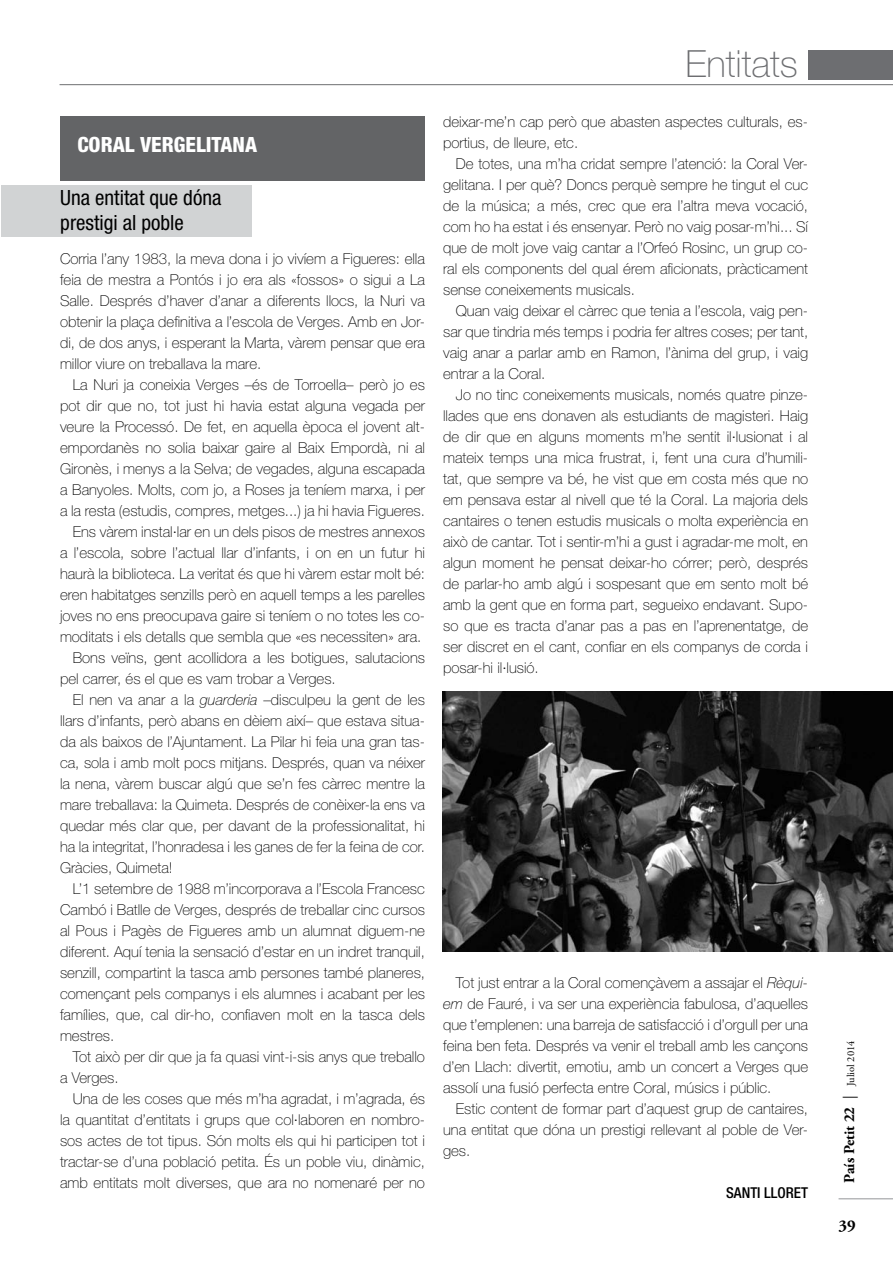
<style>
.page{position:relative;width:893px;height:1263px;background:#fff}
.page>*{position:absolute;margin:0;border:0;box-sizing:border-box;transform-origin:0 0}
.t1{font:100 37.5px "Helvetica Neue LT Std";color:#6d6e71}
.t2{font:condensed 21px/25.2px "Helvetica Neue LT Std";color:#000}
.t3{font:800 condensed 21px "Helvetica Neue LT Std";color:#fff}
.t4{font:700 16.5px "Adobe Garamond Pro";color:#000}
.t5{font:100 15px/21px "Helvetica Neue LT Std";color:#000;text-align:justify}
.t6{font:700 15px "Adobe Garamond Pro";color:#000}
.t7{font:500 condensed 15px "Helvetica Neue LT Std";color:#000}
.s1{font-style:italic}
.s2{font-weight:400}
.s3{font-weight:400;font-size:10.5px}
</style>
<div class="page">
<div style="left:808px;top:50px;width:85px;height:30px;background:#6d6e71"></div>
<hr style="left:60px;top:84px;width:833px;height:1px;background:#6d6e71">
<hr style="left:838px;top:1198px;width:55px;height:1px;background:#939598">
<div style="left:60px;top:116px;width:365px;height:64px;background:#636466"></div>
<div style="left:1px;top:185px;width:250px;height:52px;background:#d1d3d4"></div>
<img style="left:443px;top:691px;width:450px;height:260px">
<h2 class="t3" style="left:77px;top:132px;width:181px">CORAL VERGELITANA</h2>
<h2 class="t2" style="left:60px;top:185px;width:163px">Una entitat que dóna prestigi al poble</h2>
<p class="t5" style="left:60px;top:248px;width:367px">Corria l’any 1983, la meva dona i jo vivíem a Figueres: ella feia de mestra a Pontós i jo era als «fossos» o sigui a La Salle. Després d’haver d’anar a diferents llocs, la Nuri va obtenir la plaça definitiva a l’escola de Verges. Amb en Jor&shy;di, de dos anys, i esperant la Marta, vàrem pensar que era millor viure on treballava la mare.</p>
<p class="t5" style="left:73px;top:374px;width:354px">La Nuri ja coneixia Verges –és de Torroella– però jo es</p>
<p class="t5" style="left:60px;top:395px;width:366px">pot dir que no, tot just hi havia estat alguna vegada per</p>
<p class="t5" style="left:60px;top:416px;width:366px">veure la Processó. De fet, en aquella època el jovent alt-</p>
<p class="t5" style="left:60px;top:437px;width:366px">empordanès no solia baixar gaire al Baix Empordà, ni al</p>
<p class="t5" style="left:60px;top:458px;width:366px">Gironès, i menys a la Selva; de vegades, alguna escapada</p>
<p class="t5" style="left:60px;top:479px;width:366px">a Banyoles. Molts, com jo, a Roses ja teníem marxa, i per</p>
<p class="t5" style="left:60px;top:500px;width:367px">a la resta (estudis, compres, metges...) ja hi havia Figueres.</p>
<p class="t5" style="left:73px;top:521px;width:354px">Ens vàrem instal·lar en un dels pisos de mestres annexos</p>
<p class="t5" style="left:60px;top:542px;width:366px">a l’escola, sobre l’actual llar d’infants, i on en un futur hi</p>
<p class="t5" style="left:60px;top:563px;width:367px">haurà la biblioteca. La veritat és que hi vàrem estar molt bé:</p>
<p class="t5" style="left:60px;top:584px;width:366px">eren habitatges senzills però en aquell temps a les parelles</p>
<p class="t5" style="left:60px;top:605px;width:366px">joves no ens preocupava gaire si teníem o no totes les co-</p>
<p class="t5" style="left:60px;top:626px;width:363px">moditats i els detalls que sembla que «es necessiten» ara.</p>
<p class="t5" style="left:73px;top:647px;width:354px">Bons veïns, gent acollidora a les botigues, salutacions</p>
<p class="t5" style="left:60px;top:668px;width:277px">pel carrer, és el que es vam trobar a Verges.</p>
<p class="t5" style="left:73px;top:689px;width:354px">El nen va anar a la <span class="s1">guarderia</span> –disculpeu la gent de les</p>
<p class="t5" style="left:60px;top:710px;width:366px">llars d’infants, però abans en dèiem així– que estava situa-</p>
<p class="t5" style="left:60px;top:731px;width:366px">da als baixos de l’Ajuntament. La Pilar hi feia una gran tas-</p>
<p class="t5" style="left:60px;top:752px;width:366px">ca, sola i amb molt pocs mitjans. Després, quan va néixer</p>
<p class="t5" style="left:60px;top:773px;width:367px">la nena, vàrem buscar algú que se’n fes càrrec mentre la</p>
<p class="t5" style="left:60px;top:794px;width:366px">mare treballava: la Quimeta. Després de conèixer-la ens va</p>
<p class="t5" style="left:60px;top:815px;width:366px">quedar més clar que, per davant de la professionalitat, hi</p>
<p class="t5" style="left:60px;top:836px;width:367px">ha la integritat, l’honradesa i les ganes de fer la feina de cor.</p>
<p class="t5" style="left:60px;top:857px;width:114px">Gràcies, Quimeta!</p>
<p class="t5" style="left:73px;top:878px;width:354px">L’1 setembre de 1988 m’incorporava a l’Escola Francesc</p>
<p class="t5" style="left:60px;top:899px;width:367px">Cambó i Batlle de Verges, després de treballar cinc cursos</p>
<p class="t5" style="left:60px;top:920px;width:366px">al Pous i Pagès de Figueres amb un alumnat diguem-ne</p>
<p class="t5" style="left:60px;top:941px;width:366px">diferent. Aquí tenia la sensació d’estar en un indret tranquil,</p>
<p class="t5" style="left:60px;top:962px;width:367px">senzill, compartint la tasca amb persones també planeres,</p>
<p class="t5" style="left:60px;top:983px;width:367px">començant pels companys i els alumnes i acabant per les</p>
<p class="t5" style="left:60px;top:1004px;width:366px">famílies, que, cal dir-ho, confiaven molt en la tasca dels</p>
<p class="t5" style="left:60px;top:1025px;width:56px">mestres.</p>
<p class="t5" style="left:73px;top:1046px;width:354px">Tot això per dir que ja fa quasi vint-i-sis anys que treballo</p>
<p class="t5" style="left:60px;top:1067px;width:60px">a Verges.</p>
<p class="t5" style="left:73px;top:1088px;width:354px">Una de les coses que més m’ha agradat, i m’agrada, és</p>
<p class="t5" style="left:60px;top:1109px;width:366px">la quantitat d’entitats i grups que col·laboren en nombro-</p>
<p class="t5" style="left:60px;top:1130px;width:367px">sos actes de tot tipus. Són molts els qui hi participen tot i</p>
<p class="t5" style="left:60px;top:1151px;width:366px">tractar-se d’una població petita. És un poble viu, dinàmic,</p>
<p class="t5" style="left:60px;top:1172px;width:367px">amb entitats molt diverses, que ara no nomenaré per no</p>
<h1 class="t1" style="left:686px;top:42px;width:114px">Entitats</h1>
<p class="t5" style="left:443px;top:111px;width:366px">deixar-me’n cap però que abasten aspectes culturals, es&shy;portius, de lleure, etc.</p>
<p class="t5" style="left:443px;top:153px;width:367px;text-indent:13px">De totes, una m’ha cridat sempre l’atenció: la Coral Ver&shy;gelitana. I per què? Doncs perquè sempre he tingut el cuc de la música; a més, crec que era l’altra meva vocació, com ho ha estat i és ensenyar. Però no vaig posar-m’hi... Sí que de molt jove vaig cantar a l’Orfeó Rosinc, un grup co&shy;ral els components del qual érem aficionats, pràcticament sense coneixements musicals.</p>
<p class="t5" style="left:443px;top:300px;width:367px;text-indent:13px">Quan vaig deixar el càrrec que tenia a l’escola, vaig pen&shy;sar que tindria més temps i podria fer altres coses; per tant, vaig anar a parlar amb en Ramon, l’ànima del grup, i vaig entrar a la Coral.</p>
<p class="t5" style="left:443px;top:384px;width:367px;text-indent:13px">Jo no tinc coneixements musicals, només quatre pinze&shy;llades que ens donaven als estudiants de magisteri. Haig de dir que en alguns moments m’he sentit il·lusionat i al mateix temps una mica frustrat, i, fent una cura d’humili&shy;tat, que sempre va bé, he vist que em costa més que no em pensava estar al nivell que té la Coral. La majoria dels cantaires o tenen estudis musicals o molta experiència en això de cantar. Tot i sentir-m’hi a gust i agradar-me molt, en algun moment he pensat deixar-ho córrer; però, després de parlar-ho amb algú i sospesant que em sento molt bé amb la gent que en forma part, segueixo endavant. Supo&shy;so que es tracta d’anar pas a pas en l’aprenentatge, de ser discret en el cant, confiar en els companys de corda i posar-hi il·lusió.</p>
<p class="t5" style="left:443px;top:972px;width:367px;text-indent:13px">Tot just entrar a la Coral començàvem a assajar el <span class="s1">Rèqui&shy;em</span> de Fauré, i va ser una experiència fabulosa, d’aquelles que t’emplenen: una barreja de satisfacció i d’orgull per una feina ben feta. Després va venir el treball amb les cançons d’en Llach: divertit, emotiu, amb un concert a Verges que assolí una fusió perfecta entre Coral, músics i públic.</p>
<p class="t5" style="left:443px;top:1098px;width:367px;text-indent:13px">Estic content de formar part d’aquest grup de cantaires, una entitat que dóna un prestigi rellevant al poble de Ver&shy;ges.</p>
<p class="t7" style="left:726px;top:1183px;width:83px">SANTI LLORET</p>
<p class="t6" style="left:841px;top:1182px;width:144px;rotate:-90deg">País Petit 22 <span class="s2">|</span> <span class="s3">Juliol 2014</span></p>
<p class="t4" style="left:838px;top:1216px;width:19px">39</p>
</div>
